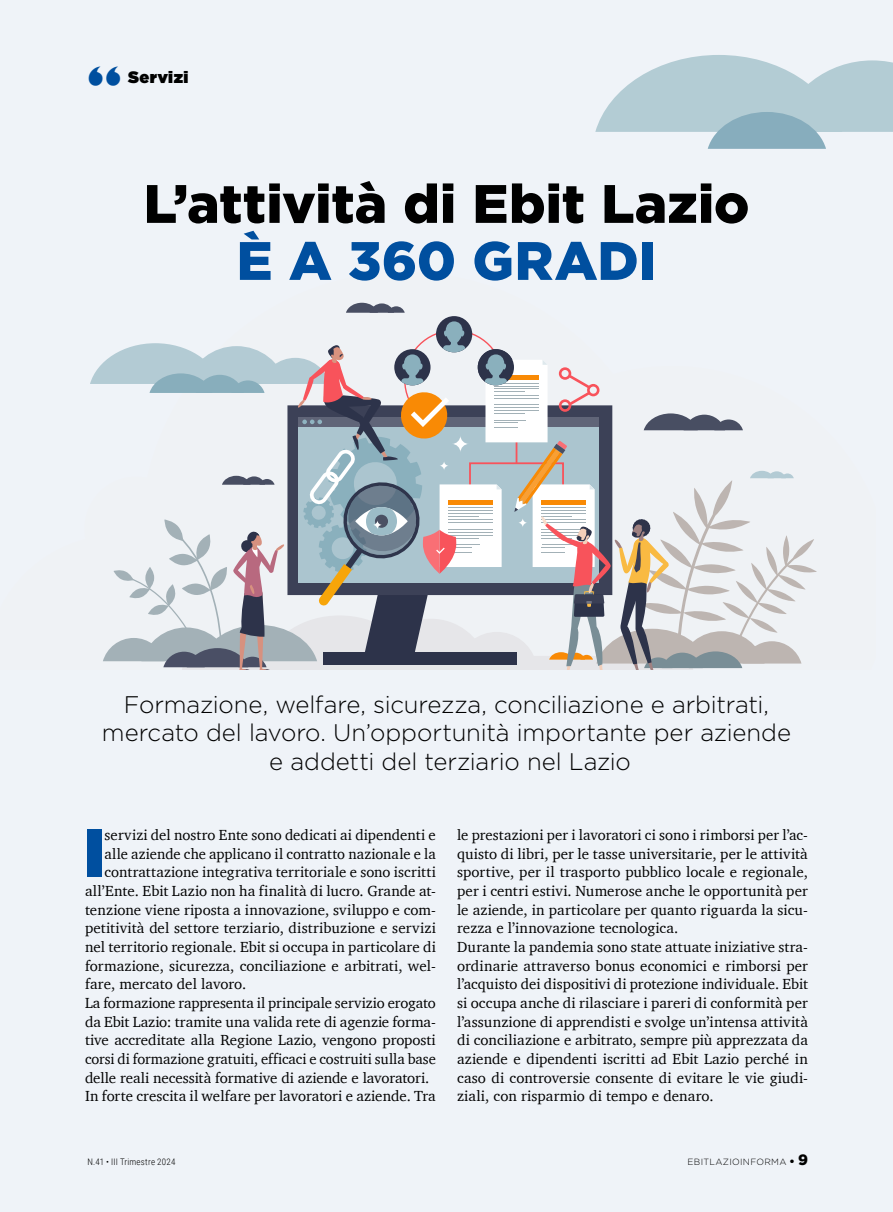
<style>
.page{position:relative;width:893px;height:1212px;background:#eff3f8}
.page>*{position:absolute;margin:0;border:0;box-sizing:border-box;transform-origin:0 0}
.testo_capolettera{font:900 68.4px "Gotham Narrow";color:#004f9f}
.titolo_soottotitolo{font:900 54px/57px "Gotham";color:#000;text-align:center}
.rubrica{font:800 42px "Gill Sans";color:#004f9f}
.sottotitolo{font:300 24px/28.5px "Gotham";letter-spacing:-.01em;color:#000;text-align:center}
.rubrica-2{font:900 16.5px "Gotham";letter-spacing:.025em;color:#000}
.testo{font:15px/18.6px "Charter";color:#000;text-align:justify}
.testo_capolettera-2{font:15px "Charter";letter-spacing:.005em;color:#000}
.t1{font:300 9px "Roboto Condensed";letter-spacing:.025em;color:#000}
.t2{font:300 9px "Gotham";letter-spacing:.035em;color:#000}
.s1{color:#004f9f}
.s2{font-weight:900;font-size:10.5px}
.s3{font-weight:900;font-size:15px}
</style>
<div class="page">
<svg style="left:90px;top:55px;width:803px;height:615px"></svg>
<p class="rubrica" style="left:87px;top:50px;width:36px">“</p>
<p class="rubrica-2" style="left:128px;top:65px;width:62px">Servizi</p>
<p class="titolo_soottotitolo" style="left:144px;top:175px;width:607px">L’attività di Ebit Lazio<br><span class="s1">È A 360 GRADI</span></p>
<p class="sottotitolo" style="left:102px;top:689px;width:691px">Formazione, welfare, sicurezza, conciliazione e arbitrati, mercato del lavoro. Un’opportunità importante per aziende e addetti del terziario nel Lazio</p>
<p class="testo_capolettera" style="left:85px;top:807px;width:21px">I</p>
<p class="testo_capolettera-2" style="left:105px;top:822px;width:333px">servizi del nostro Ente sono dedicati ai dipendenti e</p>
<p class="testo_capolettera-2" style="left:105px;top:840px;width:333px">alle aziende che applicano il contratto nazionale e la</p>
<p class="testo_capolettera-2" style="left:105px;top:859px;width:333px">contrattazione integrativa territoriale e sono iscritti</p>
<p class="testo_capolettera-2" style="left:85px;top:878px;width:352px">all’Ente. Ebit Lazio non ha finalità di lucro. Grande at-</p>
<p class="testo_capolettera-2" style="left:85px;top:896px;width:352px">tenzione viene riposta a innovazione, sviluppo e com-</p>
<p class="testo_capolettera-2" style="left:85px;top:915px;width:352px">petitività del settore terziario, distribuzione e servizi</p>
<p class="testo_capolettera-2" style="left:85px;top:934px;width:352px">nel territorio regionale. Ebit si occupa in particolare di</p>
<p class="testo_capolettera-2" style="left:85px;top:952px;width:352px">formazione, sicurezza, conciliazione e arbitrati, wel-</p>
<p class="testo_capolettera-2" style="left:85px;top:971px;width:163px">fare, mercato del lavoro.</p>
<p class="testo" style="left:85px;top:993px;width:352px">La formazione rappresenta il principale servizio erogato da Ebit Lazio: tramite una valida rete di agenzie forma&shy;tive accreditate alla Regione Lazio, vengono proposti corsi di formazione gratuiti, efficaci e costruiti sulla base delle reali necessità formative di aziende e lavoratori.</p>
<p class="testo" style="left:85px;top:1087px;width:352px">In forte crescita il welfare per lavoratori e aziende. Tra</p>
<p class="testo" style="left:457px;top:825px;width:352px">le prestazioni per i lavoratori ci sono i rimborsi per l’ac&shy;quisto di libri, per le tasse universitarie, per le attività sportive, per il trasporto pubblico locale e regionale, per i centri estivi. Numerose anche le opportunità per le aziende, in particolare per quanto riguarda la sicu&shy;rezza e l’innovazione tecnologica.</p>
<p class="testo" style="left:457px;top:937px;width:352px">Durante la pandemia sono state attuate iniziative stra&shy;ordinarie attraverso bonus economici e rimborsi per l’acquisto dei dispositivi di protezione individuale. Ebit si occupa anche di rilasciare i pareri di conformità per l’assunzione di apprendisti e svolge un’intensa attività di conciliazione e arbitrato, sempre più apprezzata da aziende e dipendenti iscritti ad Ebit Lazio perché in caso di controversie consente di evitare le vie giudi&shy;ziali, con risparmio di tempo e denaro.</p>
<p class="t1" style="left:87px;top:1155px;width:90px">N.41 • III Trimestre 2024</p>
<p class="t2" style="left:688px;top:1156px;width:122px">EBITLAZIOINFORMA <span class="s2">•</span> <span class="s3">9</span></p>
</div>
